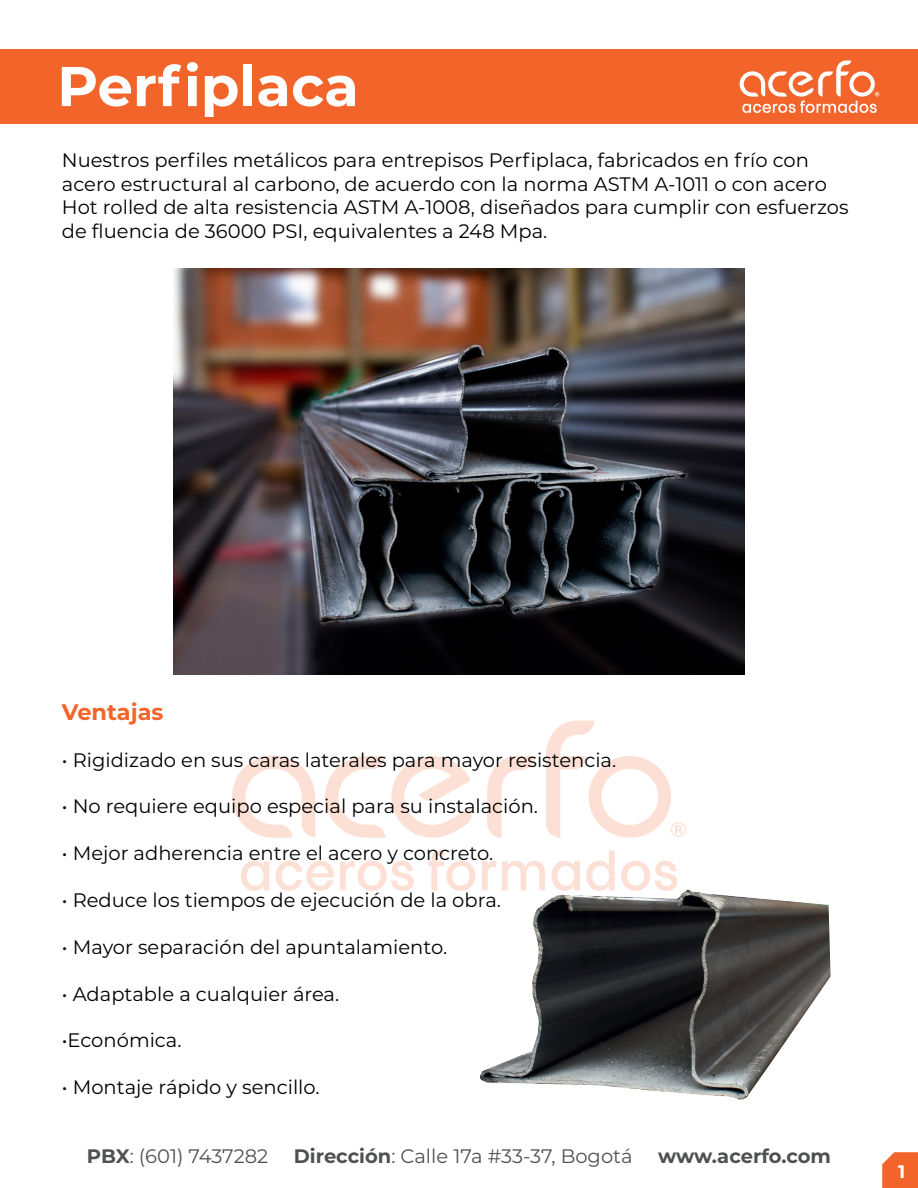
<style>
.page{position:relative;width:918px;height:1188px;background:#fff}
.page>*{position:absolute;margin:0;border:0;box-sizing:border-box;transform-origin:0 0}
.t1{font:700 55.95px "Montserrat";color:#fff}
.t2{font:700 22.5px "Montserrat";color:#f2642a}
.t3{font:19.5px/23.4px "Montserrat";color:#000001}
.t4{font:19.5px "Montserrat";color:#4f5053}
.t5{font:700 19.5px "Montserrat";letter-spacing:-.005em;color:#4f5053}
.t6{font:700 18.15px "Montserrat";color:#fff}
.s1{font-weight:700}
</style>
<div class="page">
<svg style="left:232px;top:756px;width:83px;height:82px"></svg>
<svg style="left:487px;top:756px;width:48px;height:82px"></svg>
<svg style="left:325px;top:756px;width:60px;height:82px"></svg>
<svg style="left:391px;top:756px;width:81px;height:82px"></svg>
<svg style="left:546px;top:721px;width:140px;height:117px"></svg>
<svg style="left:241px;top:861px;width:28px;height:30px"></svg>
<svg style="left:276px;top:861px;width:58px;height:30px"></svg>
<svg style="left:340px;top:861px;width:74px;height:30px"></svg>
<svg style="left:428px;top:850px;width:47px;height:41px"></svg>
<svg style="left:482px;top:861px;width:14px;height:23px"></svg>
<svg style="left:502px;top:861px;width:43px;height:23px"></svg>
<svg style="left:552px;top:861px;width:28px;height:23px"></svg>
<svg style="left:586px;top:851px;width:29px;height:33px"></svg>
<svg style="left:621px;top:861px;width:56px;height:23px"></svg>
<svg style="left:882px;top:1152px;width:36px;height:36px"></svg>
<div style="left:0;top:49px;width:918px;height:75px;background:#f2642a"></div>
<svg style="left:740px;top:61px;width:139px;height:52px"></svg>
<img style="left:173px;top:268px;width:572px;height:407px">
<img style="left:480px;top:884px;width:351px;height:216px">
<h1 class="t1" style="left:57px;top:46px;width:303px">Perfiplaca</h1>
<p class="t3" style="left:62px;top:148px;width:788px">Nuestros perfiles metálicos para entrepisos Perfiplaca, fabricados en frío con acero estructural al carbono, de acuerdo con la norma ASTM A-1011 o con acero Hot rolled de alta resistencia ASTM A-1008, diseñados para cumplir con esfuerzos de fluencia de 36000 PSI, equivalentes a 248 Mpa.</p>
<p class="t2" style="left:62px;top:696px;width:103px">Ventajas</p>
<p class="t3" style="left:62px;top:747px;width:556px">• Rigidizado en sus caras laterales para mayor resistencia.</p>
<p class="t3" style="left:62px;top:794px;width:478px">• No requiere equipo especial para su instalación.</p>
<p class="t3" style="left:62px;top:841px;width:433px">• Mejor adherencia entre el acero y concreto.</p>
<p class="t3" style="left:62px;top:888px;width:441px">• Reduce los tiempos de ejecución de la obra.</p>
<p class="t3" style="left:62px;top:934px;width:387px">• Mayor separación del apuntalamiento.</p>
<p class="t3" style="left:62px;top:981px;width:279px">• Adaptable a cualquier área.</p>
<p class="t3" style="left:62px;top:1028px;width:121px">•Económica.</p>
<p class="t3" style="left:62px;top:1075px;width:259px">• Montaje rápido y sencillo.</p>
<p class="t4" style="left:87px;top:1143px;width:183px"><span class="s1">PBX</span>: (601) 7437282</p>
<p class="t4" style="left:294px;top:1143px;width:340px"><span class="s1">Dirección</span>: Calle 17a #33-37, Bogotá</p>
<p class="t5" style="left:658px;top:1142px;width:174px">www.acerfo.com</p>
<p class="t6" style="left:898px;top:1159px;width:9px">1</p>
</div>
